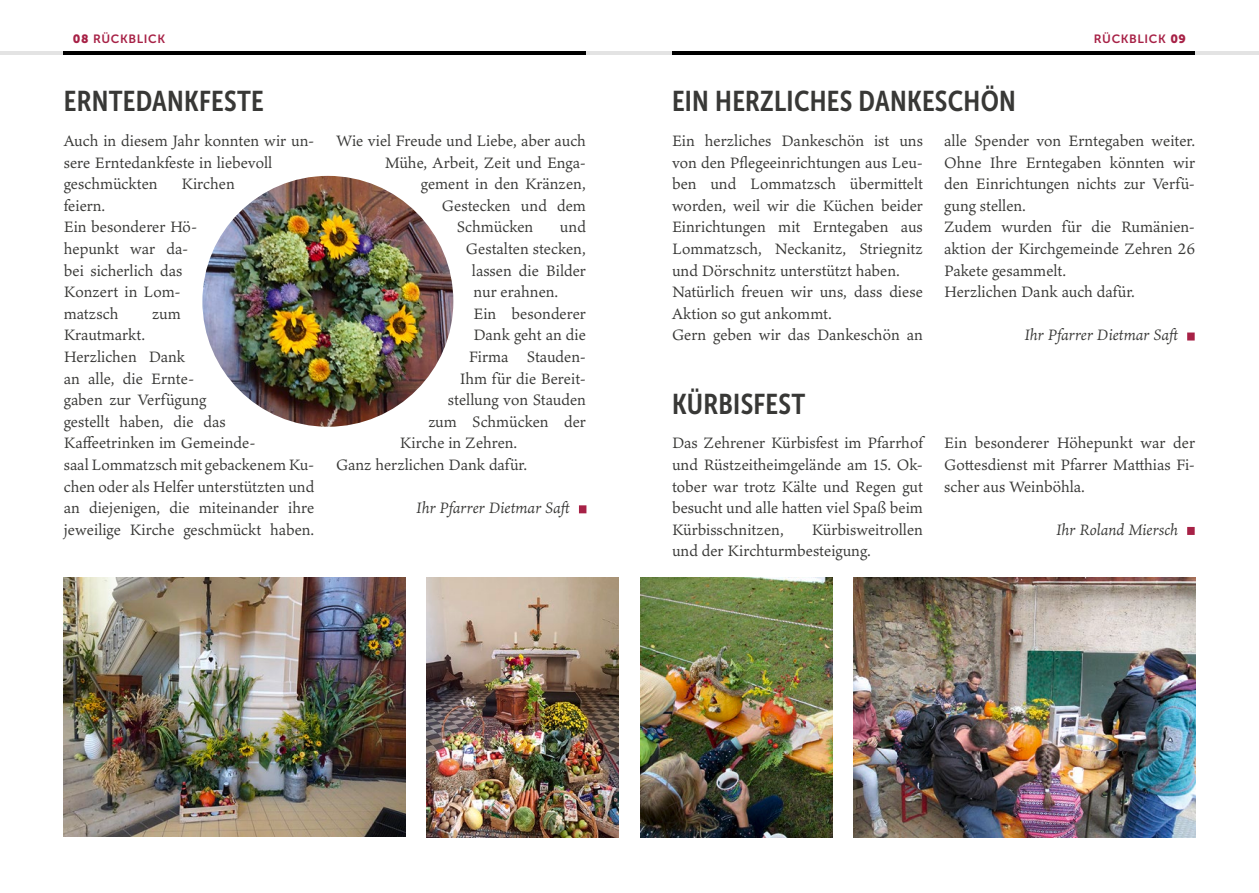
<style>
.page{position:relative;width:1259px;height:893px;background:#fff}
.page>*{position:absolute;margin:0;border:0;box-sizing:border-box;transform-origin:0 0}
.t1{font:28.5px "Museo Sans Cond 700";letter-spacing:.01em;color:#383836}
.t2{font:16.5px/21.6px "Ten Oldstyle";color:#383836}
.t3{font:italic 16.5px "Ten Oldstyle";color:#383836}
.t4{font:12px "Museo Sans 700";letter-spacing:.05em;color:#a72146}
.s1{font-family:"Museo Sans 900"}
</style>
<div class="page">
<hr style="left:0;top:51px;width:64px;height:3px;background:#e3e3e3">
<hr style="left:64px;top:51px;width:523px;height:3px;background:#000">
<hr style="left:672px;top:51px;width:523px;height:3px;background:#000">
<hr style="left:1195px;top:51px;width:64px;height:3px;background:#e3e3e3">
<hr style="left:587px;top:51px;width:85px;height:3px;background:#e3e3e3">
<div style="left:579px;top:505px;width:7px;height:8px;background:#a72146"></div>
<img style="left:64px;top:578px;width:341px;height:259px">
<img style="left:427px;top:578px;width:192px;height:259px">
<img style="left:202px;top:176px;width:251px;height:251px;border-radius:125px">
<div style="left:1187px;top:333px;width:7px;height:7px;background:#a72146"></div>
<div style="left:1187px;top:527px;width:7px;height:8px;background:#a72146"></div>
<img style="left:640px;top:578px;width:192px;height:259px">
<img style="left:853px;top:578px;width:342px;height:259px">
<p class="t4" style="left:73px;top:32px;width:94px"><span class="s1">08</span> RÜCKBLICK</p>
<p class="t4" style="left:1094px;top:32px;width:94px">RÜCKBLICK <span class="s1">09</span></p>
<h1 class="t1" style="left:64px;top:85px;width:201px">ERNTEDANKFESTE</h1>
<p class="t2" style="left:64px;top:130px;width:252px">Auch in diesem Jahr konnten wir un&shy;sere Erntedankfeste in liebevoll geschmückten</p>
<p class="t2" style="left:181px;top:173px;width:55px">Kirchen</p>
<p class="t2" style="left:64px;top:194px;width:135px">feiern.<br>Ein besonderer Hö&shy;hepunkt war da&shy;bei sicherlich das<br>Konzert in Lom&shy;matzsch</p>
<p class="t2" style="left:152px;top:302px;width:30px">zum</p>
<p class="t2" style="left:64px;top:324px;width:252px">Krautmarkt.<br>Herzlichen Dank<br>an alle, die Ernte-<br>gaben zur Verfügung<br>gestellt haben, die das<br>Kaffeetrinken im Gemeinde-<br>saal Lommatzsch mit gebackenem Ku&shy;chen oder als Helfer unterstützten und an diejenigen, die miteinander ihre jeweilige Kirche geschmückt haben.</p>
<p class="t2" style="left:336px;top:130px;width:251px">Wie viel Freude und Liebe, aber auch</p>
<p class="t2" style="left:385px;top:151px;width:203px">Mühe, Arbeit, Zeit und Enga-</p>
<p class="t2" style="left:421px;top:173px;width:166px">gement in den Kränzen,</p>
<p class="t2" style="left:442px;top:194px;width:146px">Gestecken und dem</p>
<p class="t2" style="left:457px;top:216px;width:78px">Schmücken</p>
<p class="t2" style="left:560px;top:216px;width:27px">und</p>
<p class="t2" style="left:466px;top:238px;width:122px">Gestalten stecken,</p>
<p class="t2" style="left:472px;top:259px;width:116px">lassen die Bilder</p>
<p class="t2" style="left:473px;top:281px;width:86px">nur erahnen.</p>
<p class="t2" style="left:473px;top:302px;width:114px">Ein besonderer</p>
<p class="t2" style="left:473px;top:324px;width:114px">Dank geht an die</p>
<p class="t2" style="left:469px;top:346px;width:118px">Firma Stauden-</p>
<p class="t2" style="left:460px;top:367px;width:127px">Ihm für die Bereit-</p>
<p class="t2" style="left:448px;top:389px;width:140px">stellung von Stauden</p>
<p class="t2" style="left:428px;top:410px;width:159px">zum Schmücken der</p>
<p class="t2" style="left:400px;top:432px;width:119px">Kirche in Zehren.</p>
<p class="t2" style="left:336px;top:454px;width:193px">Ganz herzlichen Dank dafür.</p>
<p class="t3" style="left:416px;top:497px;width:158px">Ihr Pfarrer Dietmar Saft</p>
<h1 class="t1" style="left:672px;top:85px;width:345px">EIN HERZLICHES DANKESCHÖN</h1>
<p class="t2" style="left:672px;top:130px;width:252px">Ein herzliches Dankeschön ist uns von den Pflegeeinrichtungen aus Leu&shy;ben und Lommatzsch übermittelt worden, weil wir die Küchen beider Einrichtungen mit Erntegaben aus Lommatzsch, Neckanitz, Striegnitz und Dörschnitz unterstützt haben.<br>Natürlich freuen wir uns, dass diese Aktion so gut ankommt.<br>Gern geben wir das Dankeschön an</p>
<p class="t2" style="left:944px;top:130px;width:252px">alle Spender von Erntegaben weiter.<br>Ohne Ihre Erntegaben könnten wir den Einrichtungen nichts zur Verfü&shy;gung stellen.<br>Zudem wurden für die Rumänien&shy;aktion der Kirchgemeinde Zehren 26<br>Pakete gesammelt.<br>Herzlichen Dank auch dafür.</p>
<p class="t3" style="left:1024px;top:324px;width:158px">Ihr Pfarrer Dietmar Saft</p>
<h1 class="t1" style="left:672px;top:388px;width:135px">KÜRBISFEST</h1>
<p class="t2" style="left:672px;top:432px;width:252px;text-align:justify">Das Zehrener Kürbisfest im Pfarrhof und Rüstzeitheimgelände am 15. Ok&shy;tober war trotz Kälte und Regen gut besucht und alle hatten viel Spaß beim Kürbisschnitzen,</p>
<p class="t2" style="left:672px;top:518px;width:252px;text-indent:140px">Kürbisweitrollen und der Kirchturmbesteigung.</p>
<p class="t2" style="left:944px;top:432px;width:252px;text-align:justify">Ein besonderer Höhepunkt war der Gottesdienst mit Pfarrer Matthias Fi&shy;scher aus Weinböhla.</p>
<p class="t3" style="left:1056px;top:518px;width:124px">Ihr Roland Miersch</p>
</div>
